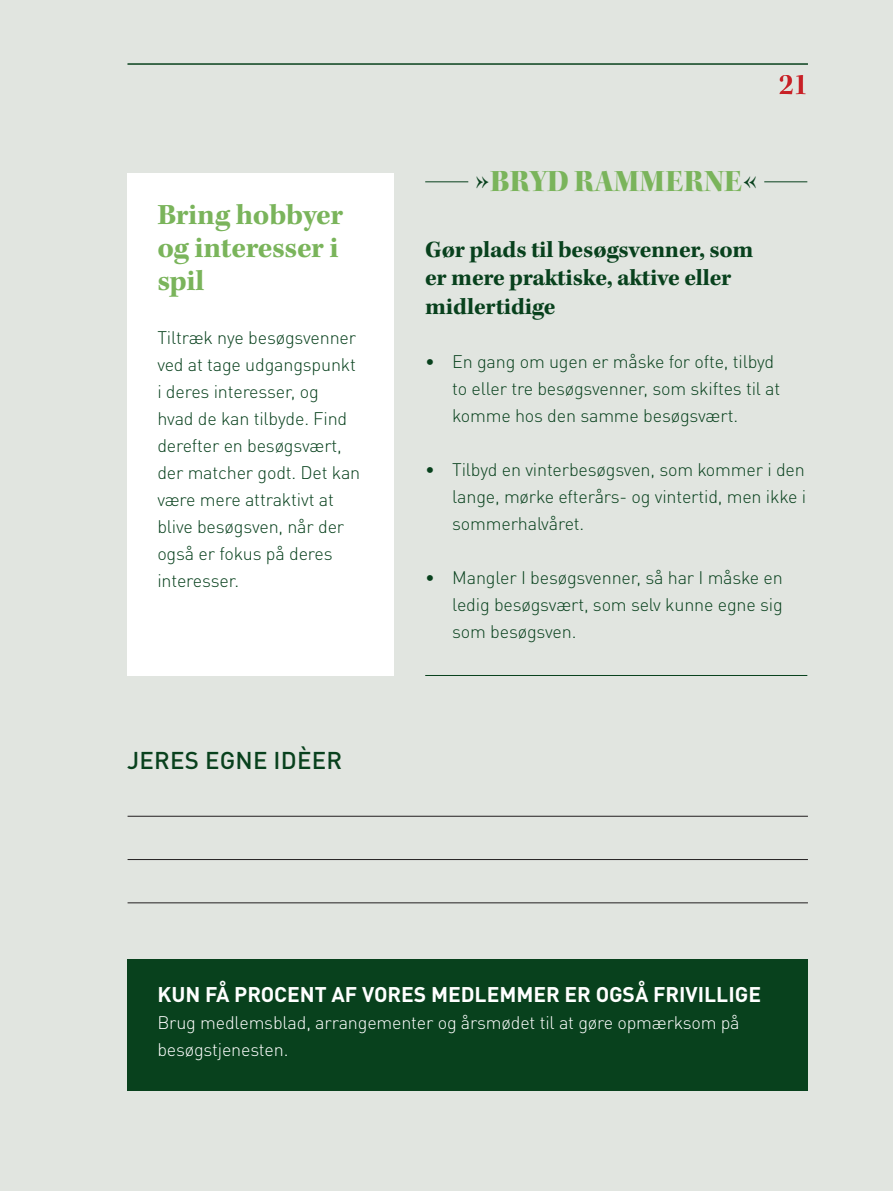
<style>
.page{position:relative;width:893px;height:1191px;background:#e1e5e0}
.page>*{position:absolute;margin:0;border:0;box-sizing:border-box;transform-origin:0 0}
.Rubrik_2020{font:31.2px "Kepler Std Black Disp";letter-spacing:.01em;color:#7ab45b}
.t1{font:700 30px/33px "Kepler Std";letter-spacing:-.01em;color:#7ab45b}
.t2{font:30px "Kepler Std Semibold Disp";color:#c82026}
.t3{font:700 24px/28.5px "Kepler Std";letter-spacing:-.01em;color:#08411d}
.t4{font:500 24px "DINOT";letter-spacing:.01em;color:#08411d}
.Mlm_rubrik_2020{font:700 21px "DINOT";color:#fff}
.Mlm_rubrik_2020-2{font:300 18px/27px "DINOT";letter-spacing:-.01em;color:#08411d}
.Mlm_rubrik_2020-3{font:300 18px/27px "DINOT";letter-spacing:-.01em;color:#fff}
.s1{color:#08411d}
</style>
<div class="page">
<div style="left:128px;top:173px;width:266px;height:502px;background:#fff"></div>
<div style="left:128px;top:959px;width:680px;height:132px;background:#08411d"></div>
<hr style="left:128px;top:816px;width:680px;height:1px;background:#231f20">
<hr style="left:128px;top:859px;width:680px;height:1px;background:#231f20">
<hr style="left:128px;top:902px;width:680px;height:1px;background:#231f20">
<hr style="left:425px;top:182px;width:382px;height:1px;background:#08411d">
<svg style="left:468px;top:181px;width:296px;height:2px"></svg>
<hr style="left:425px;top:675px;width:382px;height:1px;background:#08411d">
<hr style="left:128px;top:64px;width:680px;height:1px;background:#08411d">
<p class="t1" style="left:157px;top:199px;width:187px">Bring hobbyer og interesser i spil</p>
<p class="Mlm_rubrik_2020-2" style="left:157px;top:324px;width:205px">Tiltræk nye besøgsvenner ved at tage udgangspunkt i deres interesser, og<br>hvad de kan tilbyde. Find derefter en besøgsvært, der matcher godt. Det kan være mere attraktivt at blive besøgsven, når der også er fokus på deres interesser.</p>
<p class="t4" style="left:127px;top:744px;width:217px">JERES EGNE IDÈER</p>
<p class="t2" style="left:779px;top:67px;width:30px">21</p>
<p class="Rubrik_2020" style="left:475px;top:163px;width:284px"><span class="s1">»</span>BRYD RAMMERNE<span class="s1">«</span></p>
<p class="t3" style="left:425px;top:236px;width:330px">Gør plads til besøgsvenner, som er mere praktiske, aktive eller midlertidige</p>
<p class="Mlm_rubrik_2020-2" style="left:452px;top:348px;width:330px;text-indent:-27px">• En gang om ugen er måske for ofte, tilbyd to eller tre besøgsvenner, som skiftes til at komme hos den samme besøgsvært.</p>
<p class="Mlm_rubrik_2020-2" style="left:452px;top:456px;width:355px;text-align:justify;text-indent:-27px">• Tilbyd en vinterbesøgsven, som kommer i den lange, mørke efterårs- og vintertid, men ikke i sommerhalvåret.</p>
<p class="Mlm_rubrik_2020-2" style="left:452px;top:564px;width:332px;text-align:justify;text-indent:-27px">• Mangler I besøgsvenner, så har I måske en ledig besøgsvært, som selv kunne egne sig som besøgsven.</p>
<p class="Mlm_rubrik_2020" style="left:157px;top:981px;width:605px">KUN FÅ PROCENT AF VORES MEDLEMMER ER OGSÅ FRIVILLIGE</p>
<p class="Mlm_rubrik_2020-3" style="left:157px;top:1009px;width:584px">Brug medlemsblad, arrangementer og årsmødet til at gøre opmærksom på besøgstjenesten.</p>
</div>
